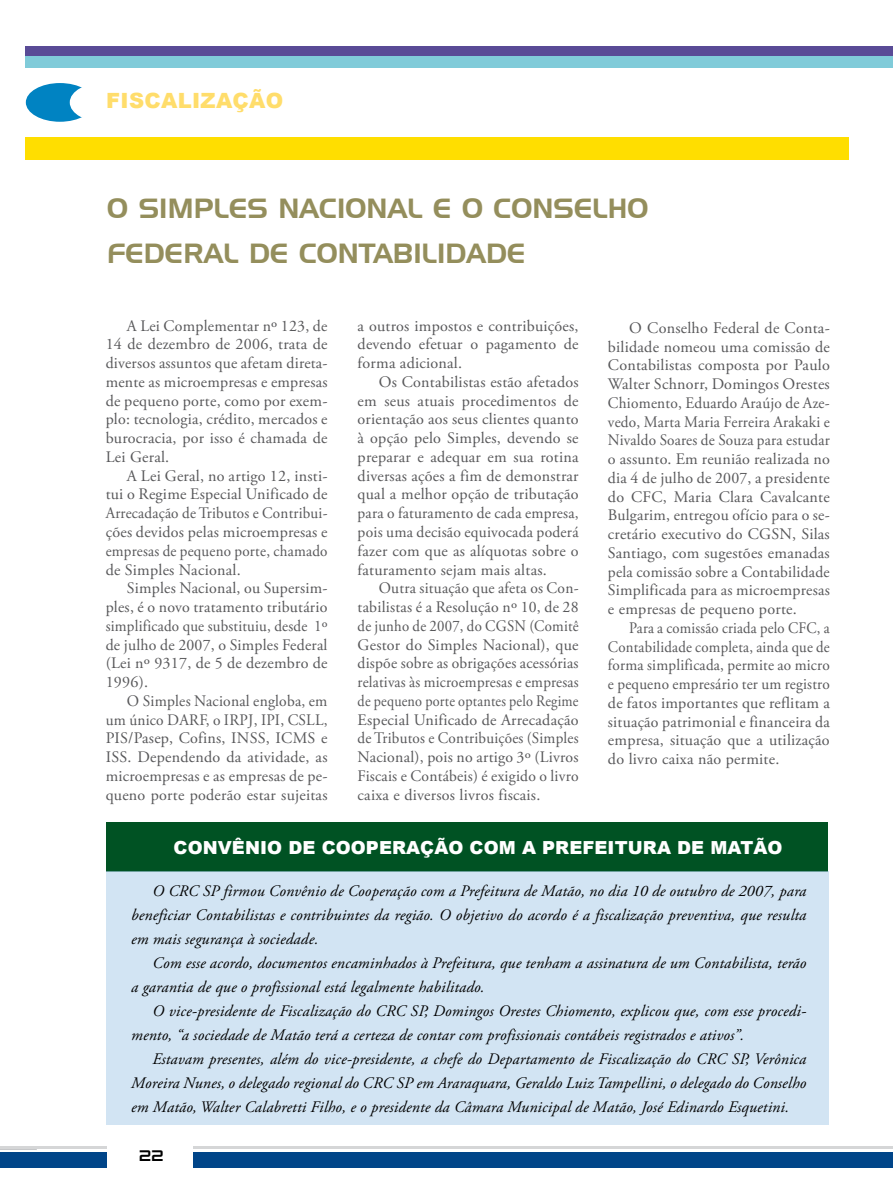
<style>
.page{position:relative;width:893px;height:1191px;background:#fff}
.page>*{position:absolute;margin:0;border:0;box-sizing:border-box;transform-origin:0 0}
.t1{font:27px/45px "Handel Gothic BT";letter-spacing:.005em;color:#948e5c}
.t2{font:900 21px "Arial";letter-spacing:.015em;color:#ffdd6b}
.t3{font:900 18px "Arial";letter-spacing:.005em;color:#fff}
.t4{font:18px "Zeroes";color:#000}
.t5{font:16.05px "Adobe Garamond Pro";letter-spacing:.015em;color:#58585a}
.t6{font:italic 16.05px "Adobe Garamond Pro";letter-spacing:.01em;color:#000}
.t7{font:16.05px "Adobe Garamond Pro";letter-spacing:.015em;color:#58585a;scale:.94 1}
.t8{font:16.05px "Adobe Garamond Pro";letter-spacing:.015em;color:#58585a;scale:.95 1}
.t9{font:16.05px "Adobe Garamond Pro";letter-spacing:.015em;color:#58585a;scale:.96 1}
.t10{font:16.05px "Adobe Garamond Pro";letter-spacing:.015em;color:#58585a;scale:.92 1}
.t11{font:16.05px "Adobe Garamond Pro";letter-spacing:.015em;color:#58585a;scale:.88 1}
.t12{font:16.05px "Adobe Garamond Pro";letter-spacing:.015em;color:#58585a;scale:.91 1}
</style>
<div class="page">
<div style="left:193px;top:1152px;width:700px;height:16px;background:#004589"></div>
<hr style="left:193px;top:1146px;width:700px;height:3px;background:#d5d6d7">
<hr style="left:0;top:1146px;width:107px;height:3px;background:#d5d6d7">
<div style="left:0;top:1152px;width:107px;height:16px;background:#004589"></div>
<div style="left:26px;top:46px;width:867px;height:12px;background:#594b96"></div>
<div style="left:26px;top:56px;width:867px;height:11px;background:#80cbd9"></div>
<div style="left:26px;top:137px;width:823px;height:23px;background:#ffde00"></div>
<div style="left:26px;top:83px;width:68px;height:39px;background:#0083c2;border-radius:50%"></div>
<div style="left:71px;top:83px;width:69px;height:39px;background:#fff;border-radius:50%"></div>
<div style="left:70px;top:82px;width:71px;height:40px;border:2px solid #fff;border-radius:50%"></div>
<div style="left:106px;top:822px;width:722px;height:50px;background:#005223"></div>
<div style="left:106px;top:871px;width:723px;height:254px;background:#d2e4f3"></div>
<p class="t2" style="left:106px;top:86px;width:179px">FISCALIZAÇÃO</p>
<p class="t1" style="left:107px;top:185px;width:543px">O SIMPLES NACIONAL E O CONSELHO<br>FEDERAL DE CONTABILIDADE</p>
<p class="t5" style="left:127px;top:316px;width:202px">A Lei Complementar nº 123, de</p>
<p class="t5" style="left:106px;top:335px;width:223px">14 de dezembro de 2006, trata de</p>
<p class="t5" style="left:106px;top:353px;width:223px">diversos assuntos que afetam direta-</p>
<p class="t5" style="left:106px;top:372px;width:223px">mente as microempresas e empresas</p>
<p class="t5" style="left:106px;top:391px;width:223px">de pequeno porte, como por exem-</p>
<p class="t5" style="left:106px;top:410px;width:223px">plo: tecnologia, crédito, mercados e</p>
<p class="t5" style="left:106px;top:428px;width:223px">burocracia, por isso é chamada de</p>
<p class="t5" style="left:106px;top:447px;width:65px">Lei Geral.</p>
<p class="t5" style="left:127px;top:466px;width:202px">A Lei Geral, no artigo 12, insti-</p>
<p class="t5" style="left:106px;top:485px;width:223px">tui o Regime Especial Unificado de</p>
<p class="t7" style="left:106px;top:503px;width:237px">Arrecadação de Tributos e Contribui-</p>
<p class="t5" style="left:106px;top:522px;width:223px">ções devidos pelas microempresas e</p>
<p class="t7" style="left:106px;top:541px;width:238px">empresas de pequeno porte, chamado</p>
<p class="t5" style="left:106px;top:560px;width:136px">de Simples Nacional.</p>
<p class="t5" style="left:127px;top:578px;width:202px">Simples Nacional, ou Supersim-</p>
<p class="t5" style="left:106px;top:597px;width:223px">ples, é o novo tratamento tributário</p>
<p class="t7" style="left:106px;top:616px;width:238px">simplificado que substituiu, desde 1º</p>
<p class="t5" style="left:106px;top:635px;width:223px">de julho de 2007, o Simples Federal</p>
<p class="t5" style="left:106px;top:653px;width:223px">(Lei nº 9317, de 5 de dezembro de</p>
<p class="t5" style="left:106px;top:672px;width:44px">1996).</p>
<p class="t5" style="left:127px;top:691px;width:202px">O Simples Nacional engloba, em</p>
<p class="t9" style="left:106px;top:710px;width:233px">um único DARF, o IRPJ, IPI, CSLL,</p>
<p class="t5" style="left:106px;top:728px;width:223px">PIS/Pasep, Cofins, INSS, ICMS e</p>
<p class="t5" style="left:106px;top:747px;width:223px">ISS. Dependendo da atividade, as</p>
<p class="t5" style="left:106px;top:766px;width:223px">microempresas e as empresas de pe-</p>
<p class="t5" style="left:106px;top:785px;width:223px">queno porte poderão estar sujeitas</p>
<p class="t5" style="left:358px;top:316px;width:223px">a outros impostos e contribuições,</p>
<p class="t5" style="left:358px;top:335px;width:222px">devendo efetuar o pagamento de</p>
<p class="t5" style="left:358px;top:353px;width:106px">forma adicional.</p>
<p class="t5" style="left:379px;top:372px;width:201px">Os Contabilistas estão afetados</p>
<p class="t5" style="left:358px;top:391px;width:222px">em seus atuais procedimentos de</p>
<p class="t5" style="left:358px;top:410px;width:222px">orientação aos seus clientes quanto</p>
<p class="t5" style="left:358px;top:428px;width:222px">à opção pelo Simples, devendo se</p>
<p class="t5" style="left:358px;top:447px;width:223px">preparar e adequar em sua rotina</p>
<p class="t5" style="left:358px;top:466px;width:222px">diversas ações a fim de demonstrar</p>
<p class="t5" style="left:358px;top:485px;width:223px">qual a melhor opção de tributação</p>
<p class="t9" style="left:358px;top:503px;width:232px">para o faturamento de cada empresa,</p>
<p class="t5" style="left:358px;top:522px;width:222px">pois uma decisão equivocada poderá</p>
<p class="t5" style="left:358px;top:541px;width:223px">fazer com que as alíquotas sobre o</p>
<p class="t5" style="left:358px;top:560px;width:191px">faturamento sejam mais altas.</p>
<p class="t9" style="left:379px;top:578px;width:210px">Outra situação que afeta os Con-</p>
<p class="t5" style="left:358px;top:597px;width:222px">tabilistas é a Resolução nº 10, de 28</p>
<p class="t10" style="left:358px;top:616px;width:242px">de junho de 2007, do CGSN (Comitê</p>
<p class="t5" style="left:358px;top:635px;width:223px">Gestor do Simples Nacional), que</p>
<p class="t5" style="left:358px;top:653px;width:222px">dispõe sobre as obrigações acessórias</p>
<p class="t7" style="left:358px;top:672px;width:237px">relativas às microempresas e empresas</p>
<p class="t11" style="left:358px;top:691px;width:253px">de pequeno porte optantes pelo Regime</p>
<p class="t5" style="left:358px;top:710px;width:222px">Especial Unificado de Arrecadação</p>
<p class="t7" style="left:358px;top:728px;width:237px">de Tributos e Contribuições (Simples</p>
<p class="t5" style="left:358px;top:747px;width:222px">Nacional), pois no artigo 3º (Livros</p>
<p class="t5" style="left:358px;top:766px;width:222px">Fiscais e Contábeis) é exigido o livro</p>
<p class="t5" style="left:358px;top:785px;width:184px">caixa e diversos livros fiscais.</p>
<p class="t5" style="left:629px;top:318px;width:202px">O Conselho Federal de Conta-</p>
<p class="t5" style="left:608px;top:337px;width:223px">bilidade nomeou uma comissão de</p>
<p class="t5" style="left:608px;top:355px;width:223px">Contabilistas composta por Paulo</p>
<p class="t5" style="left:608px;top:374px;width:223px">Walter Schnorr, Domingos Orestes</p>
<p class="t8" style="left:608px;top:393px;width:235px">Chiomento, Eduardo Araújo de Aze-</p>
<p class="t8" style="left:608px;top:412px;width:235px">vedo, Marta Maria Ferreira Arakaki e</p>
<p class="t8" style="left:608px;top:430px;width:235px">Nivaldo Soares de Souza para estudar</p>
<p class="t5" style="left:608px;top:449px;width:223px">o assunto. Em reunião realizada no</p>
<p class="t5" style="left:608px;top:468px;width:223px">dia 4 de julho de 2007, a presidente</p>
<p class="t5" style="left:608px;top:487px;width:223px">do CFC, Maria Clara Cavalcante</p>
<p class="t5" style="left:608px;top:505px;width:223px">Bulgarim, entregou ofício para o se-</p>
<p class="t5" style="left:608px;top:524px;width:223px">cretário executivo do CGSN, Silas</p>
<p class="t5" style="left:608px;top:543px;width:223px">Santiago, com sugestões emanadas</p>
<p class="t5" style="left:608px;top:562px;width:223px">pela comissão sobre a Contabilidade</p>
<p class="t5" style="left:608px;top:580px;width:223px">Simplificada para as microempresas</p>
<p class="t5" style="left:608px;top:599px;width:190px">e empresas de pequeno porte.</p>
<p class="t12" style="left:629px;top:618px;width:222px">Para a comissão criada pelo CFC, a</p>
<p class="t10" style="left:608px;top:637px;width:243px">Contabilidade completa, ainda que de</p>
<p class="t7" style="left:608px;top:655px;width:237px">forma simplificada, permite ao micro</p>
<p class="t7" style="left:608px;top:674px;width:237px">e pequeno empresário ter um registro</p>
<p class="t5" style="left:608px;top:693px;width:223px">de fatos importantes que reflitam a</p>
<p class="t5" style="left:608px;top:712px;width:223px">situação patrimonial e financeira da</p>
<p class="t5" style="left:608px;top:730px;width:223px">empresa, situação que a utilização</p>
<p class="t5" style="left:608px;top:749px;width:173px">do livro caixa não permite.</p>
<p class="t3" style="left:174px;top:834px;width:610px">CONVÊNIO DE COOPERAÇÃO COM A PREFEITURA DE MATÃO</p>
<p class="t6" style="left:152px;top:881px;width:655px">O CRC SP firmou Convênio de Cooperação com a Prefeitura de Matão, no dia 10 de outubro de 2007, para</p>
<p class="t6" style="left:131px;top:905px;width:677px">beneficiar Contabilistas e contribuintes da região. O objetivo do acordo é a fiscalização preventiva, que resulta</p>
<p class="t6" style="left:131px;top:929px;width:189px">em mais segurança à sociedade.</p>
<p class="t6" style="left:152px;top:953px;width:655px">Com esse acordo, documentos encaminhados à Prefeitura, que tenham a assinatura de um Contabilista, terão</p>
<p class="t6" style="left:131px;top:977px;width:355px">a garantia de que o profissional está legalmente habilitado.</p>
<p class="t6" style="left:152px;top:1001px;width:655px">O vice-presidente de Fiscalização do CRC SP, Domingos Orestes Chiomento, explicou que, com esse procedi-</p>
<p class="t6" style="left:131px;top:1025px;width:614px">mento, “a sociedade de Matão terá a certeza de contar com profissionais contábeis registrados e ativos”.</p>
<p class="t6" style="left:152px;top:1049px;width:655px">Estavam presentes, além do vice-presidente, a chefe do Departamento de Fiscalização do CRC SP, Verônica</p>
<p class="t6" style="left:131px;top:1073px;width:677px">Moreira Nunes, o delegado regional do CRC SP em Araraquara, Geraldo Luiz Tampellini, o delegado do Conselho</p>
<p class="t6" style="left:131px;top:1097px;width:659px">em Matão, Walter Calabretti Filho, e o presidente da Câmara Municipal de Matão, José Edinardo Esquetini.</p>
<p class="t4" style="left:139px;top:1146px;width:26px">22</p>
</div>
